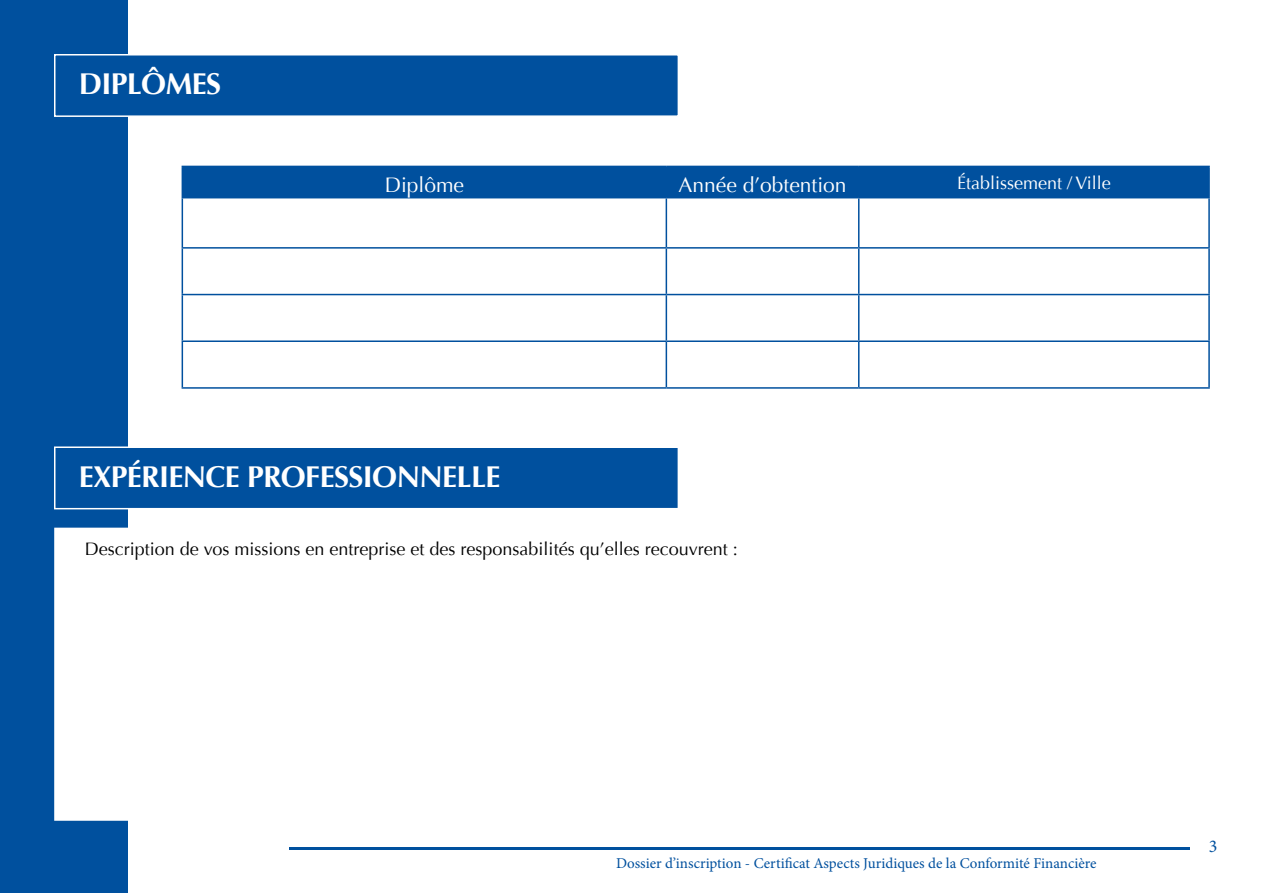
<style>
.page{position:relative;width:1263px;height:893px;background:#fff}
.page>*{position:absolute;margin:0;border:0;box-sizing:border-box;transform-origin:0 0}
.t1{font:700 30px "Optima";letter-spacing:-.02em;color:#fff}
.t2{font:21px "Optima";color:#fff}
.t3{font:18px "Optima";color:#000}
.t4{font:18px "Optima";color:#fff}
.t5{font:18px "Minion Pro";color:#00509e}
.t6{font:15px "Minion Pro";color:#00509e}
</style>
<div class="page">
<div style="left:0;top:0;width:128px;height:893px;background:#00509e"></div>
<div style="left:54px;top:54px;width:625px;height:63px;background:#00509e;border:2px solid #fff"></div>
<hr style="left:289px;top:847px;width:901px;height:3px;background:#00509e">
<div style="left:183px;top:167px;width:1025px;height:30px;background:#00509e"></div>
<hr style="left:182px;top:166px;width:484px;height:1px;background:#00509e">
<hr style="left:182px;top:167px;width:1px;height:30px;background:#00509e">
<hr style="left:666px;top:166px;width:193px;height:1px;background:#00509e">
<hr style="left:666px;top:167px;width:1px;height:30px;background:#00509e">
<hr style="left:859px;top:166px;width:351px;height:1px;background:#00509e">
<hr style="left:858px;top:167px;width:1px;height:30px;background:#00509e">
<hr style="left:1208px;top:167px;width:2px;height:30px;background:#00509e">
<hr style="left:182px;top:197px;width:484px;height:1px;background:#00509e">
<hr style="left:666px;top:197px;width:193px;height:1px;background:#00509e">
<hr style="left:859px;top:197px;width:351px;height:1px;background:#00509e">
<hr style="left:182px;top:198px;width:1px;height:49px;background:#00509e">
<hr style="left:666px;top:198px;width:1px;height:49px;background:#00509e">
<hr style="left:858px;top:198px;width:1px;height:49px;background:#00509e">
<hr style="left:1208px;top:198px;width:2px;height:49px;background:#00509e">
<hr style="left:182px;top:247px;width:484px;height:2px;background:#00509e">
<hr style="left:182px;top:249px;width:1px;height:45px;background:#00509e">
<hr style="left:666px;top:247px;width:193px;height:2px;background:#00509e">
<hr style="left:666px;top:249px;width:1px;height:45px;background:#00509e">
<hr style="left:859px;top:247px;width:351px;height:2px;background:#00509e">
<hr style="left:858px;top:249px;width:1px;height:45px;background:#00509e">
<hr style="left:1208px;top:249px;width:2px;height:45px;background:#00509e">
<hr style="left:182px;top:294px;width:484px;height:1px;background:#00509e">
<hr style="left:182px;top:295px;width:1px;height:45px;background:#00509e">
<hr style="left:666px;top:294px;width:193px;height:1px;background:#00509e">
<hr style="left:666px;top:295px;width:1px;height:45px;background:#00509e">
<hr style="left:859px;top:294px;width:351px;height:1px;background:#00509e">
<hr style="left:858px;top:295px;width:1px;height:45px;background:#00509e">
<hr style="left:1208px;top:295px;width:2px;height:45px;background:#00509e">
<hr style="left:182px;top:340px;width:484px;height:2px;background:#00509e">
<hr style="left:182px;top:342px;width:1px;height:45px;background:#00509e">
<hr style="left:666px;top:340px;width:193px;height:2px;background:#00509e">
<hr style="left:666px;top:342px;width:1px;height:45px;background:#00509e">
<hr style="left:859px;top:340px;width:351px;height:2px;background:#00509e">
<hr style="left:858px;top:342px;width:1px;height:45px;background:#00509e">
<hr style="left:1208px;top:342px;width:2px;height:45px;background:#00509e">
<hr style="left:182px;top:387px;width:484px;height:2px;background:#00509e">
<hr style="left:666px;top:387px;width:193px;height:2px;background:#00509e">
<hr style="left:859px;top:387px;width:351px;height:2px;background:#00509e">
<div style="left:54px;top:446px;width:625px;height:63px;background:#00509e;border:2px solid #fff"></div>
<div style="left:54px;top:528px;width:1155px;height:293px;background:#fff"></div>
<h1 class="t1" style="left:79px;top:67px;width:128px">DI PLÔMES</h1>
<p class="t2" style="left:385px;top:172px;width:81px">Diplôme</p>
<p class="t2" style="left:678px;top:172px;width:170px">Année d’obtention</p>
<p class="t4" style="left:957px;top:172px;width:155px">Établissement / Ville</p>
<h1 class="t1" style="left:79px;top:459px;width:80px">EXPÉRIENCE</h1>
<h1 class="t1" style="left:247px;top:459px;width:35px">PROFESSIONNE</h1>
<h1 class="t1" style="left:457px;top:459px;width:42px">LLE</h1>
<p class="t3" style="left:85px;top:538px;width:654px">Description de vos missions en entreprise et des responsabilités qu’elles recouvrent :</p>
<p class="t6" style="left:616px;top:853px;width:482px">Dossier d’inscription - Certificat Aspects Juridiques de la Conformité Financière</p>
<p class="t5" style="left:1209px;top:834px;width:10px">3</p>
</div>
